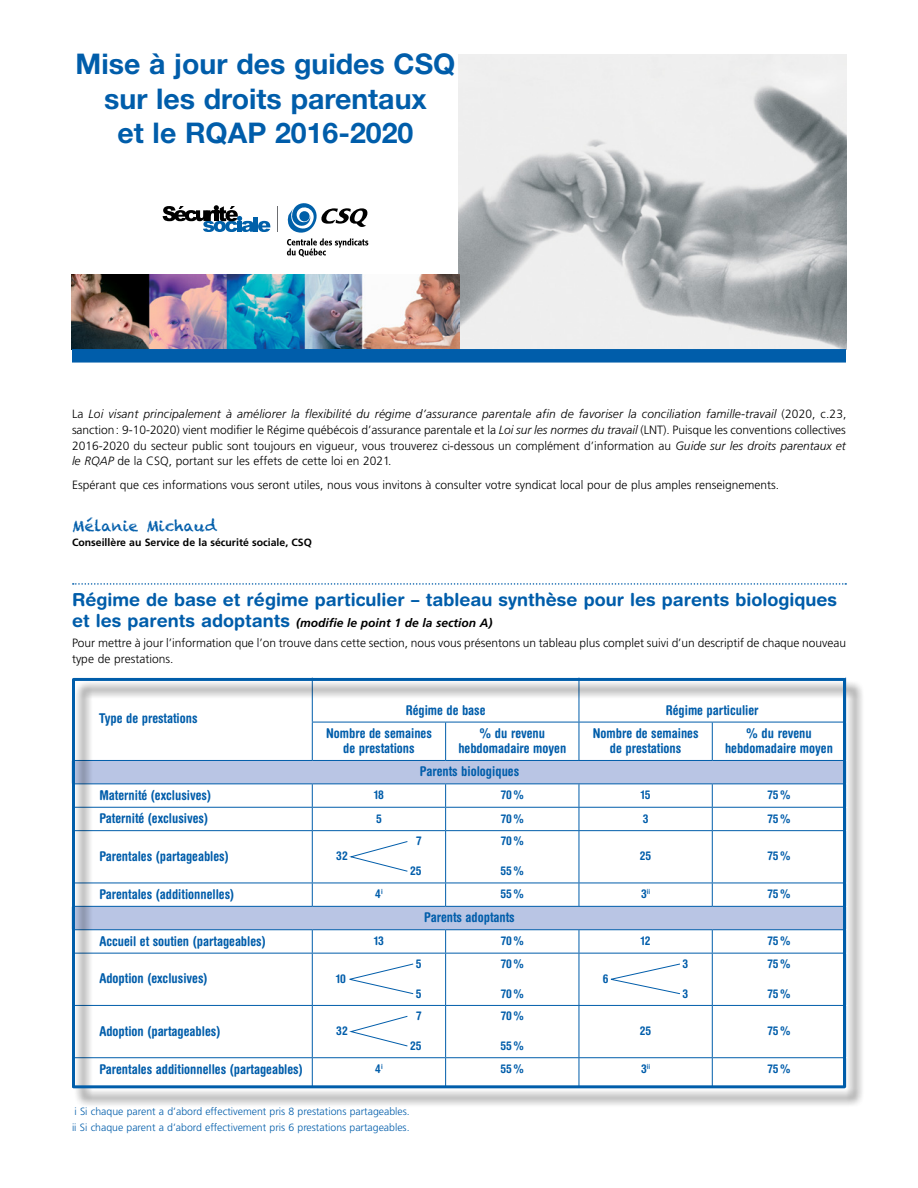
<style>
.page{position:relative;width:918px;height:1188px;background:#fff}
.page>*{position:absolute;margin:0;border:0;box-sizing:border-box;transform-origin:0 0}
.t1{font:700 28.5px/34.5px "Helvetica Neue LT Std";color:#005daa;text-align:center}
.t2{font:700 18px "Helvetica Rounded LT Std";color:#005daa}
.t3{font:15px "Chalkduster";color:#005daa}
.t4{font:700 condensed 13.5px/15px "Helvetica Rounded LT Std";color:#005daa;text-align:center}
.t5{font:300 12px/15.8px "Frutiger LT Std";color:#000;text-align:justify}
.t6{font:700 condensed 12px "Helvetica Rounded LT Std";color:#005daa}
.t7{font:300 10.5px/16.5px "Frutiger LT Std";color:#005daa}
.t8{font:700 10.5px "Frutiger LT Std";color:#000}
.t9{font:700 condensed 7.05px "Helvetica Rounded LT Std";color:#005daa}
.s1{font-style:italic}
.s2{font-family:"Helvetica Rounded LT Std";font-weight:700;font-size:18px;color:#005daa}
.s3{font-weight:700;font-style:italic}
.s4{font-size:12px}
</style>
<div class="page">
<svg style="left:73px;top:583px;width:773px;height:2px"></svg>
<div style="left:74px;top:680px;width:791px;height:427px;background:#000;opacity:.75"></div>
<div style="left:72px;top:678px;width:774px;height:410px;border:3px solid #005daa"></div>
<svg style="left:348px;top:841px;width:60px;height:31px"></svg>
<svg style="left:346px;top:963px;width:68px;height:32px"></svg>
<svg style="left:607px;top:963px;width:74px;height:32px"></svg>
<svg style="left:348px;top:1015px;width:60px;height:32px"></svg>
<img style="left:459px;top:54px;width:387px;height:295px">
<img style="left:72px;top:274px;width:387px;height:75px">
<div style="left:72px;top:349px;width:774px;height:14px;background:#005daa"></div>
<svg style="left:163px;top:205px;width:107px;height:27px"></svg>
<svg style="left:286px;top:203px;width:82px;height:54px"></svg>
<svg style="left:277px;top:206px;width:1px;height:26px"></svg>
<h1 class="t1" style="left:76px;top:46px;width:381px">Mise à jour des guides CSQ sur les droits parentaux<br>et le RQAP 2016-2020</h1>
<p class="t5" style="left:72px;top:406px;width:776px">La <span class="s1">Loi visant principalement à améliorer la flexibilité du régime d’assurance parentale afin de favoriser la conciliation famille-travail</span> (2020, c.23, sanction: 9-10-2020) vient modifier le Régime québécois d’assurance parentale et la <span class="s1">Loi sur les normes du travail</span> (LNT). Puisque les conventions collectives 2016-2020 du secteur public sont toujours en vigueur, vous trouverez ci-dessous un complément d’information au <span class="s1">Guide sur les droits parentaux et le RQAP</span> de la CSQ, portant sur les effets de cette loi en 2021.</p>
<p class="t5" style="left:72px;top:477px;width:709px">Espérant que ces informations vous seront utiles, nous vous invitons à consulter votre syndicat local pour de plus amples renseignements.</p>
<p class="t3" style="left:72px;top:517px;width:146px">Mélanie Michaud</p>
<p class="t8" style="left:72px;top:536px;width:241px">Conseillère au Service de la sécurité sociale, CSQ</p>
<h2 class="t2" style="left:72px;top:588px;width:767px">Régime de base et régime particulier – tableau synthèse pour les parents biologiques</h2>
<p class="t5" style="left:72px;top:613px;width:776px;line-height:20.2px"><span class="s2">et les parents adoptants</span> <span class="s3">(modifie le point 1 de la section A)<br></span>Pour mettre à jour l’information que l’on trouve dans cette section, nous vous présentons un tableau plus complet suivi d’un descriptif de chaque nouveau</p>
<p class="t5" style="left:72px;top:651px;width:103px">type de prestations.</p>
<p class="t4" style="left:99px;top:711px;width:100px">Type de prestations</p>
<p class="t4" style="left:406px;top:702px;width:81px">Régime de base</p>
<p class="t4" style="left:666px;top:702px;width:95px">Régime particulier</p>
<p class="t4" style="left:326px;top:725px;width:107px">Nombre de semaines de prestations</p>
<p class="t4" style="left:458px;top:725px;width:109px">% du revenu hebdomadaire moyen</p>
<p class="t4" style="left:593px;top:725px;width:107px">Nombre de semaines de prestations</p>
<p class="t4" style="left:725px;top:725px;width:109px">% du revenu hebdomadaire moyen</p>
<p class="t4" style="left:420px;top:764px;width:101px">Parents biologiques</p>
<p class="t4" style="left:99px;top:787px;width:113px">Maternité (exclusives)</p>
<p class="t6" style="left:374px;top:788px;width:11px">18</p>
<p class="t6" style="left:501px;top:788px;width:25px">70%</p>
<p class="t6" style="left:641px;top:788px;width:11px">15</p>
<p class="t6" style="left:767px;top:788px;width:25px">75%</p>
<p class="t4" style="left:99px;top:811px;width:110px">Paternité (exclusives)</p>
<p class="t6" style="left:376px;top:811px;width:7px">5</p>
<p class="t6" style="left:501px;top:811px;width:25px">70%</p>
<p class="t6" style="left:643px;top:811px;width:7px">3</p>
<p class="t6" style="left:767px;top:811px;width:25px">75%</p>
<p class="t4" style="left:99px;top:848px;width:131px">Parentales (partageables)</p>
<p class="t6" style="left:501px;top:834px;width:25px">70%</p>
<p class="t6" style="left:501px;top:864px;width:25px">55%</p>
<p class="t6" style="left:416px;top:834px;width:7px">7</p>
<p class="t6" style="left:640px;top:849px;width:13px">25</p>
<p class="t6" style="left:767px;top:849px;width:25px">75%</p>
<p class="t6" style="left:336px;top:849px;width:13px">32</p>
<p class="t6" style="left:410px;top:864px;width:13px">25</p>
<p class="t4" style="left:99px;top:886px;width:136px">Parentales (additionnelles)</p>
<p class="t6" style="left:375px;top:887px;width:9px">4<sup>i</sup></p>
<p class="t6" style="left:501px;top:887px;width:25px">55%</p>
<p class="t9" style="left:641px;top:887px;width:11px"><span class="s4">3</span>ii</p>
<p class="t6" style="left:767px;top:887px;width:25px">75%</p>
<p class="t4" style="left:424px;top:910px;width:92px">Parents adoptants</p>
<p class="t4" style="left:99px;top:933px;width:168px">Accueil et soutien (partageables)</p>
<p class="t6" style="left:374px;top:934px;width:11px">13</p>
<p class="t6" style="left:501px;top:934px;width:25px">70%</p>
<p class="t6" style="left:641px;top:934px;width:11px">12</p>
<p class="t6" style="left:767px;top:934px;width:25px">75%</p>
<p class="t4" style="left:99px;top:971px;width:110px">Adoption (exclusives)</p>
<p class="t6" style="left:501px;top:956px;width:25px">70%</p>
<p class="t6" style="left:501px;top:986px;width:25px">70%</p>
<p class="t6" style="left:767px;top:956px;width:25px">75%</p>
<p class="t6" style="left:767px;top:986px;width:25px">75%</p>
<p class="t6" style="left:683px;top:956px;width:7px">3</p>
<p class="t6" style="left:416px;top:956px;width:7px">5</p>
<p class="t6" style="left:336px;top:971px;width:11px">10</p>
<p class="t6" style="left:603px;top:971px;width:7px">6</p>
<p class="t6" style="left:683px;top:986px;width:7px">3</p>
<p class="t6" style="left:416px;top:986px;width:7px">5</p>
<p class="t4" style="left:99px;top:1023px;width:123px">Adoption (partageables)</p>
<p class="t6" style="left:336px;top:1024px;width:13px">32</p>
<p class="t6" style="left:416px;top:1009px;width:7px">7</p>
<p class="t6" style="left:410px;top:1039px;width:13px">25</p>
<p class="t6" style="left:501px;top:1009px;width:25px">70%</p>
<p class="t6" style="left:501px;top:1039px;width:25px">55%</p>
<p class="t6" style="left:640px;top:1024px;width:13px">25</p>
<p class="t6" style="left:767px;top:1024px;width:25px">75%</p>
<p class="t4" style="left:99px;top:1061px;width:205px">Parentales additionnelles (partageables)</p>
<p class="t6" style="left:375px;top:1061px;width:9px">4<sup>i</sup></p>
<p class="t6" style="left:501px;top:1061px;width:25px">55%</p>
<p class="t9" style="left:641px;top:1062px;width:11px"><span class="s4">3</span>ii</p>
<p class="t6" style="left:767px;top:1061px;width:25px">75%</p>
<p class="t7" style="left:72px;top:1103px;width:339px">i Si chaque parent a d’abord effectivement pris 8 prestations partageables. ii Si chaque parent a d’abord effectivement pris 6 prestations partageables.</p>
</div>
